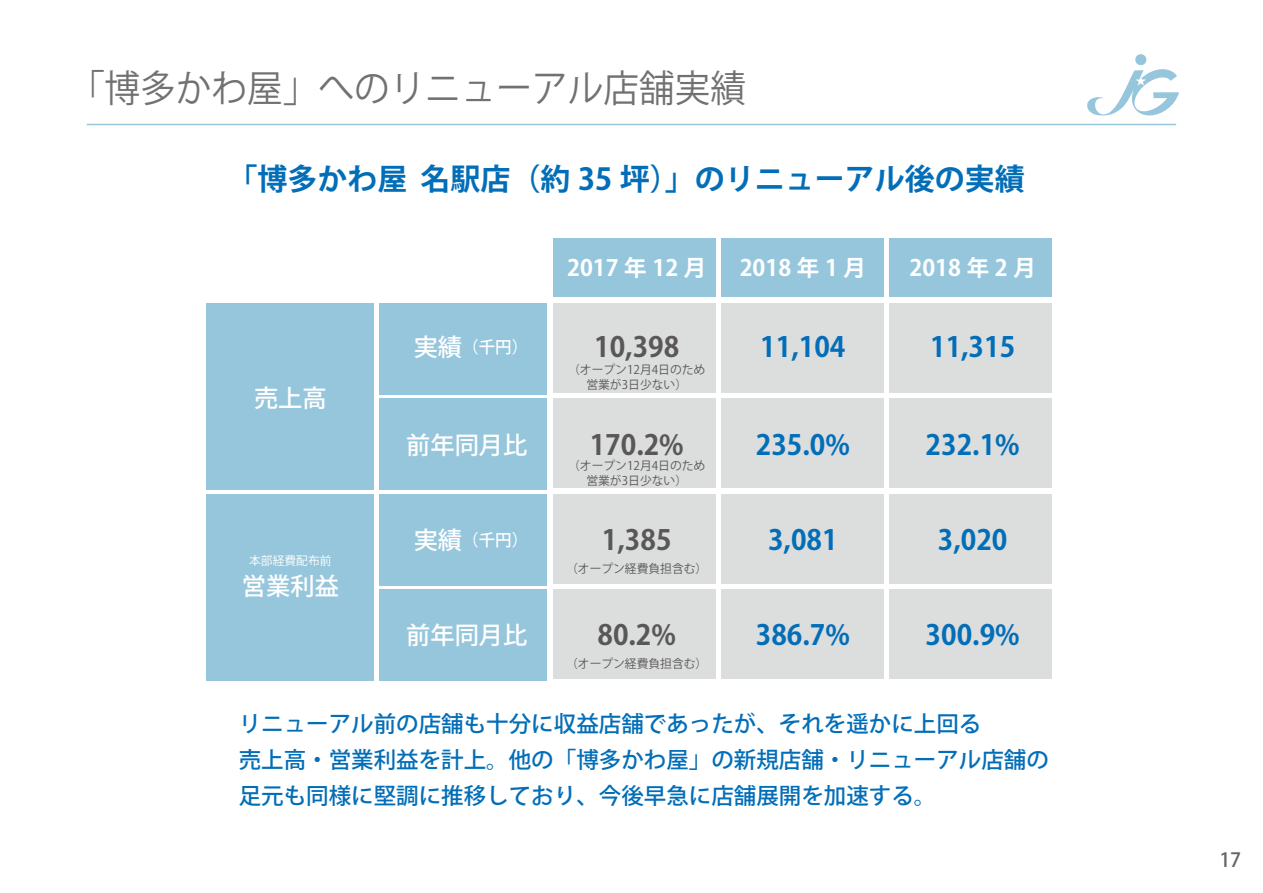
<style>
.page{position:relative;width:1263px;height:893px;background:#fff}
.page>*{position:absolute;margin:0;border:0;box-sizing:border-box;transform-origin:0 0}
.t1{font:37.5px "Koz Go Pro";color:#727171;scale:.95 1}
.t2{font:700 30px "Koz Go Pro";color:#036eb8}
.t3{font:700 27.75px "Koz Go Pro";color:#036eb8}
.t4{font:700 27.75px "Koz Go Pro";color:#595757}
.t5{font:500 24.3px "Koz Go Pro";color:#fff}
.t6{font:500 22.5px/36px "Koz Go Pro";color:#036eb8}
.t7{font:700 22.5px "Koz Go Pro";color:#fff}
.t8{font:500 19.5px "Koz Go Pro";color:#656464}
.t9{font:500 16.5px "Koz Go Pro";color:#fff}
.t10{font:12px/14.4px "Koz Go Pro";color:#595757;text-align:center}
.t11{font:12px "Koz Go Pro";color:#fff}
.s1{font-size:24.3px}
</style>
<div class="page">
<svg style="left:1087px;top:54px;width:92px;height:61px"></svg>
<hr style="left:87px;top:124px;width:1089px;height:1px;background:#96c6dc">
<div style="left:553px;top:239px;width:163px;height:58px;background:#96c6dc"></div>
<div style="left:721px;top:239px;width:163px;height:58px;background:#96c6dc"></div>
<div style="left:889px;top:239px;width:163px;height:58px;background:#96c6dc"></div>
<div style="left:380px;top:303px;width:167px;height:91px;background:#96c6dc"></div>
<div style="left:207px;top:303px;width:167px;height:187px;background:#96c6dc"></div>
<div style="left:207px;top:494px;width:167px;height:187px;background:#96c6dc"></div>
<div style="left:553px;top:303px;width:163px;height:90px;background:#dcdddd"></div>
<div style="left:721px;top:303px;width:163px;height:90px;background:#dcdddd"></div>
<div style="left:889px;top:303px;width:163px;height:90px;background:#dcdddd"></div>
<div style="left:380px;top:399px;width:167px;height:91px;background:#96c6dc"></div>
<div style="left:553px;top:399px;width:163px;height:89px;background:#dcdddd"></div>
<div style="left:721px;top:399px;width:163px;height:89px;background:#dcdddd"></div>
<div style="left:889px;top:399px;width:163px;height:89px;background:#dcdddd"></div>
<div style="left:380px;top:494px;width:167px;height:92px;background:#96c6dc"></div>
<div style="left:553px;top:494px;width:163px;height:90px;background:#dcdddd"></div>
<div style="left:721px;top:494px;width:163px;height:90px;background:#dcdddd"></div>
<div style="left:889px;top:494px;width:163px;height:90px;background:#dcdddd"></div>
<div style="left:380px;top:590px;width:167px;height:91px;background:#96c6dc"></div>
<div style="left:553px;top:590px;width:163px;height:89px;background:#dcdddd"></div>
<div style="left:721px;top:590px;width:163px;height:89px;background:#dcdddd"></div>
<div style="left:889px;top:590px;width:163px;height:89px;background:#dcdddd"></div>
<h1 class="t1" style="left:69px;top:64px;width:714px">「博多かわ屋」へのリニューアル店舗実績</h1>
<h2 class="t2" style="left:228px;top:160px;width:799px">「博多かわ屋 名駅店（約 35 坪）」のリニューアル後の実績</h2>
<p class="t5" style="left:254px;top:382px;width:74px">売上高</p>
<p class="t11" style="left:249px;top:553px;width:84px">本部経費配布前</p>
<p class="t5" style="left:242px;top:570px;width:98px">営業利益</p>
<p class="t9" style="left:414px;top:337px;width:116px"><span class="s1">実績</span>（千円）</p>
<p class="t7" style="left:567px;top:253px;width:141px">2017 年 12 月</p>
<p class="t7" style="left:740px;top:253px;width:128px">2018 年 1 月</p>
<p class="t7" style="left:909px;top:253px;width:128px">2018 年 2 月</p>
<p class="t4" style="left:594px;top:329px;width:87px">10,398</p>
<p class="t3" style="left:760px;top:329px;width:87px">11,104</p>
<p class="t3" style="left:930px;top:329px;width:87px">11,315</p>
<p class="t10" style="left:568px;top:363px;width:139px">（オープン12月4日のため営業が3日少ない）</p>
<p class="t5" style="left:406px;top:429px;width:123px">前年同月比</p>
<p class="t4" style="left:590px;top:427px;width:96px">170.2%</p>
<p class="t3" style="left:756px;top:427px;width:96px">235.0%</p>
<p class="t3" style="left:926px;top:427px;width:96px">232.1%</p>
<p class="t9" style="left:414px;top:530px;width:116px"><span class="s1">実績</span>（千円）</p>
<p class="t10" style="left:568px;top:459px;width:139px">（オープン12月4日のため営業が3日少ない）</p>
<p class="t4" style="left:602px;top:522px;width:71px">1,385</p>
<p class="t3" style="left:768px;top:522px;width:71px">3,081</p>
<p class="t3" style="left:938px;top:522px;width:71px">3,020</p>
<p class="t10" style="left:566px;top:562px;width:143px">（オープン経費負担含む）</p>
<p class="t5" style="left:406px;top:619px;width:123px">前年同月比</p>
<p class="t4" style="left:597px;top:616px;width:80px">80.2%</p>
<p class="t3" style="left:756px;top:616px;width:96px">386.7%</p>
<p class="t3" style="left:926px;top:616px;width:96px">300.9%</p>
<p class="t10" style="left:566px;top:656px;width:143px">（オープン経費負担含む）</p>
<p class="t6" style="left:239px;top:706px;width:811px">リニューアル前の店舗も十分に収益店舗であったが、それを遥かに上回る<br>売上高・営業利益を計上。他の「博多かわ屋」の新規店舗・リニューアル店舗の足元も同様に堅調に推移しており、今後早急に店舗展開を加速する。</p>
<p class="t8" style="left:1219px;top:847px;width:23px">17</p>
</div>
